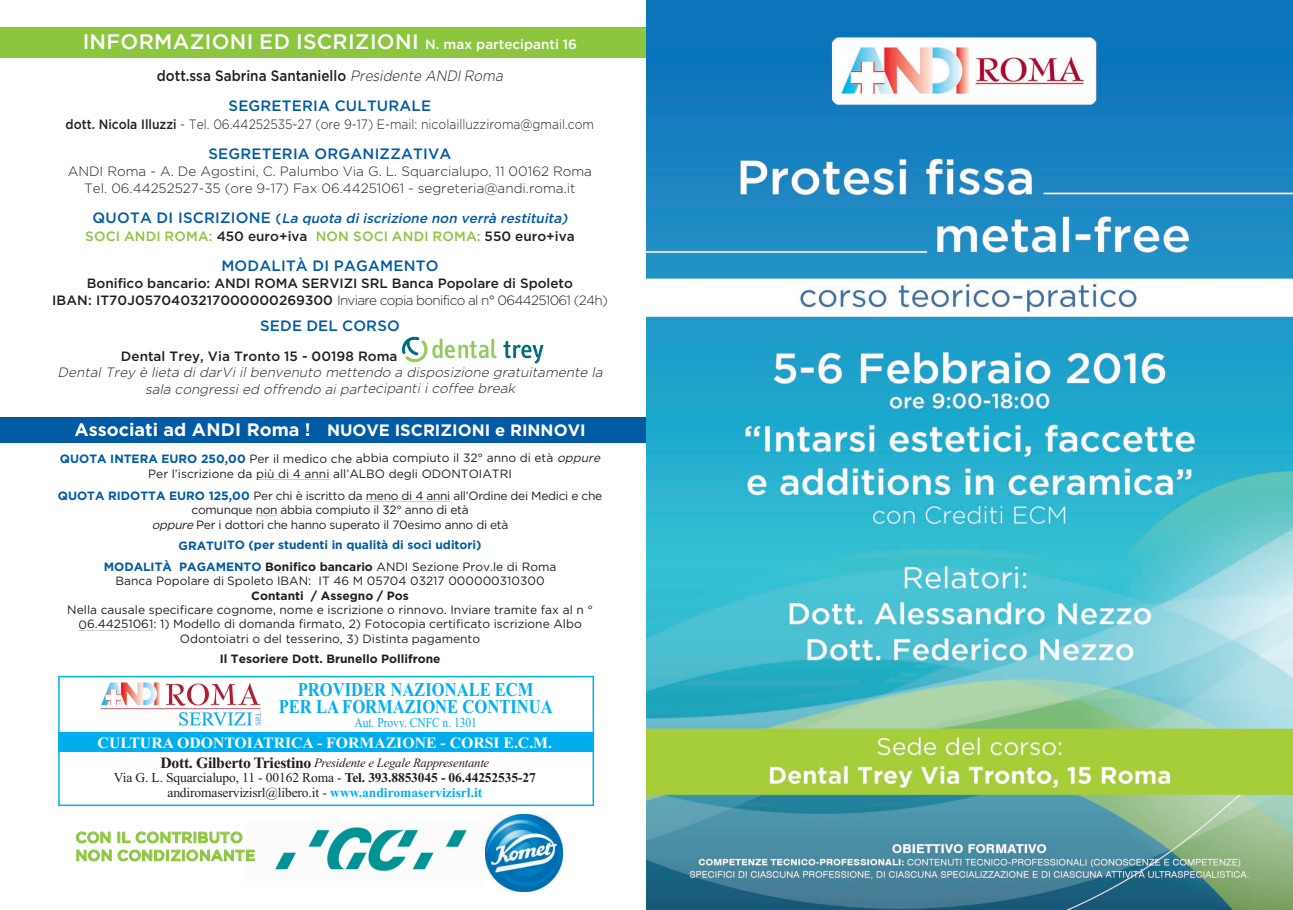
<style>
.page{position:relative;width:1293px;height:910px;background:#fff}
.page>*{position:absolute;margin:0;border:0;box-sizing:border-box;transform-origin:0 0}
.t1{font:500 21px "Gotham";letter-spacing:.015em;color:#fff}
.t2{font:700 19.5px/16.5px "Times New Roman";color:#00aeef;text-align:center;scale:.85 1}
.t3{font:700 16.5px "Gotham";color:#fff}
.t4{font:700 15.75px "Times New Roman";color:#fff}
.t5{font:500 15px/30px "Gotham";letter-spacing:.005em;color:#231f20;text-align:center;scale:.9 1}
.t6{font:500 15px "Gotham";letter-spacing:.015em;color:#015aa4}
.t7{font:500 15px/18px "Gotham";letter-spacing:.01em;color:#8bc63e}
.t8{font:500 13.5px/17.2px "Gotham";color:#231f20;text-align:center}
.t9{font:300 13.5px/17.2px "Gotham";color:#231f20;text-align:center}
.t10{font:italic 300 13.5px/16.2px "Gotham";color:#231f20;text-align:center}
.t11{font:13.5px/15px "Times New Roman";letter-spacing:-.01em;color:#231f20;text-align:center}
.t12{font:italic 500 13.5px/18px "Gotham";color:#015aa4;text-align:center}
.t13{font:300 13.5px "Gotham";color:#231f20;scale:.9 1}
.t14{font:13.5px "Times New Roman";color:#00aeef;scale:.85 1}
.t15{font:italic 12.75px "Times New Roman";letter-spacing:-.02em;color:#231f20}
.t16{font:12px/14.4px "Gotham";color:#231f20;text-align:center}
.t17{font:12px/14.5px "Gotham";letter-spacing:-.025em;color:#231f20;text-align:center}
.t18{font:700 12px/21.1px "Gotham";color:#015aa4;text-align:center}
.t19{font:700 12px "Gotham";color:#231f20}
.s1{font-size:13.5px}
.s2{font-weight:300;font-style:italic}
.s3{color:#015aa4}
.s4{font-weight:500}
.s5{font-style:normal;font-size:15px}
.s6{font-style:normal}
.s7{font-style:normal;color:#8bc63e}
.s8{font-style:normal;color:#231f20}
.s9{font-weight:300}
.s10{font-size:18px}
.s11{font-weight:700;color:#015aa4}
.s12{font-style:italic}
.s13{color:#231f20}
.s14{font-weight:400;color:#231f20}
.s15{font-weight:700;font-style:normal;font-size:15.75px}
.s16{font-weight:700}
.s17{font-weight:700;color:#00aeef}
</style>
<div class="page">
<div style="left:0;top:418px;width:646px;height:25px;background:#015aa4"></div>
<div style="left:0;top:27px;width:646px;height:31px;background:#8bc63e"></div>
<img style="left:646px;top:0;width:646px;height:910px">
<img style="left:246px;top:827px;width:221px;height:45px">
<img style="left:485px;top:814px;width:77px;height:77px">
<svg style="left:76px;top:831px;width:35px;height:12px"></svg>
<svg style="left:118px;top:831px;width:124px;height:12px"></svg>
<svg style="left:76px;top:849px;width:36px;height:12px"></svg>
<svg style="left:118px;top:849px;width:137px;height:12px"></svg>
<svg style="left:503px;top:341px;width:40px;height:23px"></svg>
<svg style="left:402px;top:337px;width:94px;height:25px"></svg>
<hr style="left:256px;top:480px;width:73px;height:1px;background:#231f20">
<hr style="left:366px;top:501px;width:84px;height:1px;background:#231f20">
<svg style="left:256px;top:516px;width:21px;height:1px"></svg>
<hr style="left:78px;top:630px;width:75px;height:1px;background:#231f20">
<svg style="left:58px;top:676px;width:536px;height:130px"></svg>
<div style="left:58px;top:732px;width:535px;height:20px;background:#00aeef"></div>
<h1 class="t1" style="left:83px;top:30px;width:496px">INFORMAZIONI ED ISCRIZIONI <span class="s1">N. max partecipanti 16</span></h1>
<p class="t5" style="left:157px;top:60px;width:389px">dott.ssa Sabrina Santaniello <span class="s2">PresidenteANDIRoma<br></span><span class="s3">SEGRETERIA CULTURALE</span></p>
<p class="t13" style="left:66px;top:117px;width:589px"><span class="s4">dott. Nicola Illuzzi</span> - Tel. 06.44252535-27 (ore 9-17) E-mail: nicolailluzziroma@gmail.com</p>
<p class="t6" style="left:208px;top:145px;width:244px">SEGRETERIA ORGANIZZATIVA</p>
<p class="t9" style="left:68px;top:162px;width:526px">ANDI Roma - A. De Agostini, C. Palumbo Via G. L. Squarcialupo, 11 00162 Roma<br>Tel. 06.44252527-35 (ore 9-17) Fax 06.44251061 - segreteria@andi.roma.it</p>
<p class="t12" style="left:85px;top:209px;width:491px"><span class="s5">Q U O T A D I I S C R I Z I O N E</span> <span class="s6">(</span> La quota di iscrizione non verrà restituita)<br><span class="s7">SOCI ANDI ROMA:</span> <span class="s8">450 euro+iva</span> <span class="s7">NON SOCI ANDI ROMA:</span> <span class="s8">550 euro+iva</span></p>
<p class="t6" style="left:221px;top:257px;width:219px">MODALITÀ DI PAGAMENTO</p>
<p class="t8" style="left:52px;top:274px;width:557px">Bonifico bancario: ANDI ROMA SERVIZI SRL Banca Popolare di Spoleto<br>IBAN: IT70J0570403217000000269300 <span class="s9">Inviare copia bonifico al n° 0644251061 (24h)</span></p>
<p class="t6" style="left:260px;top:317px;width:141px">SEDE DEL CORSO</p>
<p class="t8" style="left:121px;top:347px;width:278px">Dental Trey, Via Tronto 15 - 00198 Roma</p>
<p class="t10" style="left:58px;top:364px;width:549px">Dental Trey è lieta di darVi il benvenuto mettendo a disposizione gratuitamente la sala congressi ed offrendo ai partecipanti i coffee break</p>
<h3 class="t3" style="left:75px;top:420px;width:512px"><span class="s10">Associati ad ANDI Roma !</span> NUOVE ISCRIZIONI e RINNOVI</h3>
<p class="t16" style="left:60px;top:450px;width:544px;line-height:15.8px"><span class="s11">QUOTA INTERA EURO 250,00</span> Per il medico che abbia compiuto il 32° anno di età <span class="s12">oppure<br></span>Per l’iscrizione da più di 4 anni all’ALBO degli ODONTOIATRI</p>
<p class="t17" style="left:58px;top:488px;width:546px"><span class="s11">QUOTA RIDOTTA EURO 125,00</span> Per chi è iscritto da meno di 4 anni all’Ordine dei Medici e che comunque non abbia compiuto il 32° anno di età<br><span class="s12">oppure</span>Per i dottori che hanno superato il 70esimo anno di età</p>
<p class="t18" style="left:104px;top:534px;width:454px">GRATUITO (per studenti in qualità di soci uditori)<br>MODALITÀ PAGAMENTO <span class="s13">Bonifico bancario</span> <span class="s14">ANDI Sezione Prov.le di Roma</span></p>
<p class="t16" style="left:116px;top:574px;width:430px">Banca Popolare di Spoleto IBAN: IT 46 M 05704 03217 000000310300</p>
<p class="t19" style="left:251px;top:588px;width:159px">Contanti / Assegno / Pos</p>
<p class="t16" style="left:67px;top:602px;width:527px">Nella causale specificare cognome, nome e iscrizione o rinnovo. Inviare tramite fax al n °<br>06.44251061: 1) Modello di domanda firmato, 2) Fotocopia certificato iscrizione Albo<br>Odontoiatri o del tesserino, 3) Distinta pagamento</p>
<p class="t19" style="left:220px;top:652px;width:222px">Il Tesoriere Dott. Brunello Pollifrone</p>
<h2 class="t2" style="left:279px;top:681px;width:324px">PROvIDER NAZIONALE ECM<br>PER LA FORMAZIONE CONTINUA</h2>
<p class="t14" style="left:354px;top:714px;width:146px">Aut. Provv. CNFC n. 1301</p>
<h3 class="t4" style="left:98px;top:733px;width:456px">CULTURA ODONTOIATRICA - FORMAZIONE - CORSI E.C.M.</h3>
<p class="t15" style="left:160px;top:755px;width:330px"><span class="s15">Dott. Gilberto Triestino</span> Presidente e Legale Rappresentante</p>
<p class="t11" style="left:114px;top:770px;width:423px">Via G. L. Squarcialupo, 11 - 00162 Roma - <span class="s16">Tel. 393.8853045 - 06.44252535-27 </span>andiromaservizisrl@libero.it - <span class="s17">www.andiromaservizisrl.it</span></p>
<p class="t7" style="left:76px;top:828px;width:181px">CON IL CONTRIBUTO<br>NON CONDIZIONANTE</p>
</div>
